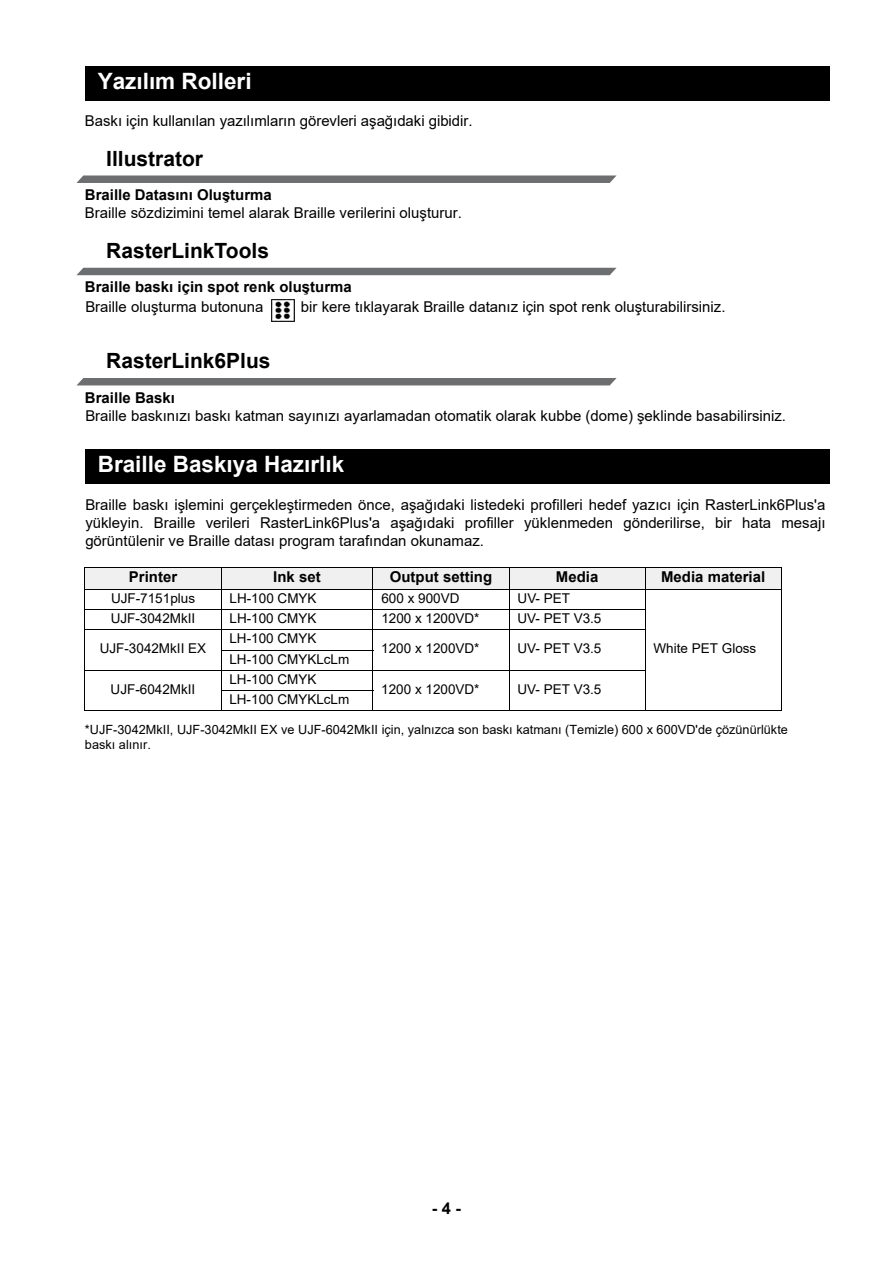
<style>
.page{position:relative;width:893px;height:1263px;background:#fff}
.page>*{position:absolute;margin:0;border:0;box-sizing:border-box;transform-origin:0 0}
.t1{font:700 22.5px "Arial";color:#fff}
.t2{font:700 21px "Arial";color:#000}
.t3{font:700 16.5px "Arial";color:#000}
.t4{font:15px/18px "Arial";color:#000;text-align:justify}
.t5{font:700 15px "Arial";color:#000}
.t6{font:13.5px "Arial";color:#000}
.t7{font:12.75px/15.3px "Arial";color:#000}
</style>
<div class="page">
<div style="left:85px;top:67px;width:744px;height:34px;background:#000"></div>
<svg style="left:77px;top:175px;width:539px;height:8px;background:#77787a"></svg>
<div style="left:77px;top:268px;width:539px;height:7px;background:#6d6e70"></div>
<div style="left:77px;top:378px;width:539px;height:7px;background:#6d6e70"></div>
<div style="left:85px;top:450px;width:744px;height:34px;background:#000"></div>
<div style="left:85px;top:568px;width:136px;height:21px;background:#f0f0f0"></div>
<div style="left:221px;top:568px;width:152px;height:21px;background:#f0f0f0"></div>
<div style="left:373px;top:568px;width:136px;height:21px;background:#f0f0f0"></div>
<div style="left:509px;top:568px;width:136px;height:21px;background:#f0f0f0"></div>
<div style="left:645px;top:568px;width:136px;height:21px;background:#f0f0f0"></div>
<hr style="left:85px;top:568px;width:1px;height:143px;background:#000">
<hr style="left:221px;top:567px;width:1px;height:144px;background:#000">
<hr style="left:373px;top:567px;width:1px;height:144px;background:#000">
<hr style="left:509px;top:567px;width:1px;height:144px;background:#000">
<hr style="left:645px;top:567px;width:1px;height:144px;background:#000">
<hr style="left:781px;top:568px;width:1px;height:143px;background:#000">
<hr style="left:85px;top:567px;width:696px;height:1px;background:#000">
<hr style="left:85px;top:589px;width:696px;height:1px;background:#000">
<hr style="left:85px;top:609px;width:560px;height:1px;background:#000">
<hr style="left:85px;top:630px;width:560px;height:1px;background:#000">
<hr style="left:221px;top:650px;width:152px;height:1px;background:#000">
<hr style="left:85px;top:670px;width:560px;height:1px;background:#000">
<hr style="left:221px;top:690px;width:152px;height:1px;background:#000">
<hr style="left:85px;top:711px;width:696px;height:1px;background:#000">
<img style="left:272px;top:299px;width:22px;height:23px">
<h1 class="t1" style="left:98px;top:65px;width:155px">Yazılım Rolleri</h1>
<p class="t4" style="left:85px;top:111px;width:389px">Baskı için kullanılan yazılımların görevleri aşağıdaki gibidir.</p>
<h2 class="t2" style="left:106px;top:144px;width:98px">Illustrator</h2>
<p class="t5" style="left:85px;top:184px;width:188px">Braille Datasını Oluşturma</p>
<p class="t4" style="left:85px;top:204px;width:378px">Braille sözdizimini temel alarak Braille verilerini oluşturur.</p>
<h2 class="t2" style="left:106px;top:236px;width:164px">RasterLinkTools</h2>
<p class="t5" style="left:85px;top:276px;width:268px">Braille baskı için spot renk oluşturma</p>
<p class="t4" style="left:85px;top:297px;width:180px">Braille oluşturma butonuna</p>
<p class="t4" style="left:301px;top:297px;width:426px">bir kere tıklayarak Braille datanız için spot renk oluşturabilirsiniz.</p>
<h2 class="t2" style="left:106px;top:346px;width:166px">RasterLink6Plus</h2>
<p class="t5" style="left:85px;top:387px;width:92px">Braille Baskı</p>
<p class="t4" style="left:85px;top:406px;width:702px">Braille baskınızı baskı katman sayınızı ayarlamadan otomatik olarak kubbe (dome) şeklinde basabilirsiniz.</p>
<h1 class="t1" style="left:98px;top:448px;width:248px">Braille Baskıya Hazırlık</h1>
<p class="t4" style="left:85px;top:496px;width:742px">Braille baskı işlemini gerçekleştirmeden önce, aşağıdaki listedeki profilleri hedef yazıcı için RasterLink6Plus'a yükleyin. Braille verileri RasterLink6Plus'a aşağıdaki profiller yüklenmeden gönderilirse, bir hata mesajı görüntülenir ve Braille datası program tarafından okunamaz.</p>
<p class="t5" style="left:129px;top:566px;width:50px">Printer</p>
<p class="t5" style="left:273px;top:566px;width:49px">Ink set</p>
<p class="t5" style="left:390px;top:566px;width:104px">Output setting</p>
<p class="t5" style="left:556px;top:566px;width:44px">Media</p>
<p class="t5" style="left:661px;top:566px;width:106px">Media material</p>
<p class="t6" style="left:111px;top:589px;width:86px">UJF-7151plus</p>
<p class="t6" style="left:230px;top:589px;width:88px">LH-100 CMYK</p>
<p class="t6" style="left:381px;top:589px;width:80px">600 x 900VD</p>
<p class="t6" style="left:518px;top:589px;width:54px">UV- PET</p>
<p class="t6" style="left:653px;top:639px;width:104px">White PET Gloss</p>
<p class="t6" style="left:111px;top:609px;width:86px">UJF-3042MkII</p>
<p class="t6" style="left:230px;top:609px;width:88px">LH-100 CMYK</p>
<p class="t6" style="left:381px;top:609px;width:100px">1200 x 1200VD*</p>
<p class="t6" style="left:517px;top:609px;width:85px">UV- PET V3.5</p>
<p class="t6" style="left:100px;top:639px;width:108px">UJF-3042MkII EX</p>
<p class="t6" style="left:229px;top:629px;width:88px">LH-100 CMYK</p>
<p class="t6" style="left:381px;top:639px;width:100px">1200 x 1200VD*</p>
<p class="t6" style="left:517px;top:639px;width:85px">UV- PET V3.5</p>
<p class="t6" style="left:229px;top:650px;width:121px">LH-100 CMYKLcLm</p>
<p class="t6" style="left:111px;top:680px;width:86px">UJF-6042MkII</p>
<p class="t6" style="left:229px;top:670px;width:88px">LH-100 CMYK</p>
<p class="t6" style="left:229px;top:690px;width:121px">LH-100 CMYKLcLm</p>
<p class="t6" style="left:381px;top:680px;width:100px">1200 x 1200VD*</p>
<p class="t6" style="left:517px;top:680px;width:85px">UV- PET V3.5</p>
<p class="t7" style="left:85px;top:721px;width:704px">*UJF-3042MkII, UJF-3042MkII EX ve UJF-6042MkII için, yalnızca son baskı katmanı (Temizle) 600 x 600VD'de çözünürlükte baskı alınır.</p>
<p class="t3" style="left:432px;top:1197px;width:31px">- 4 -</p>
</div>
